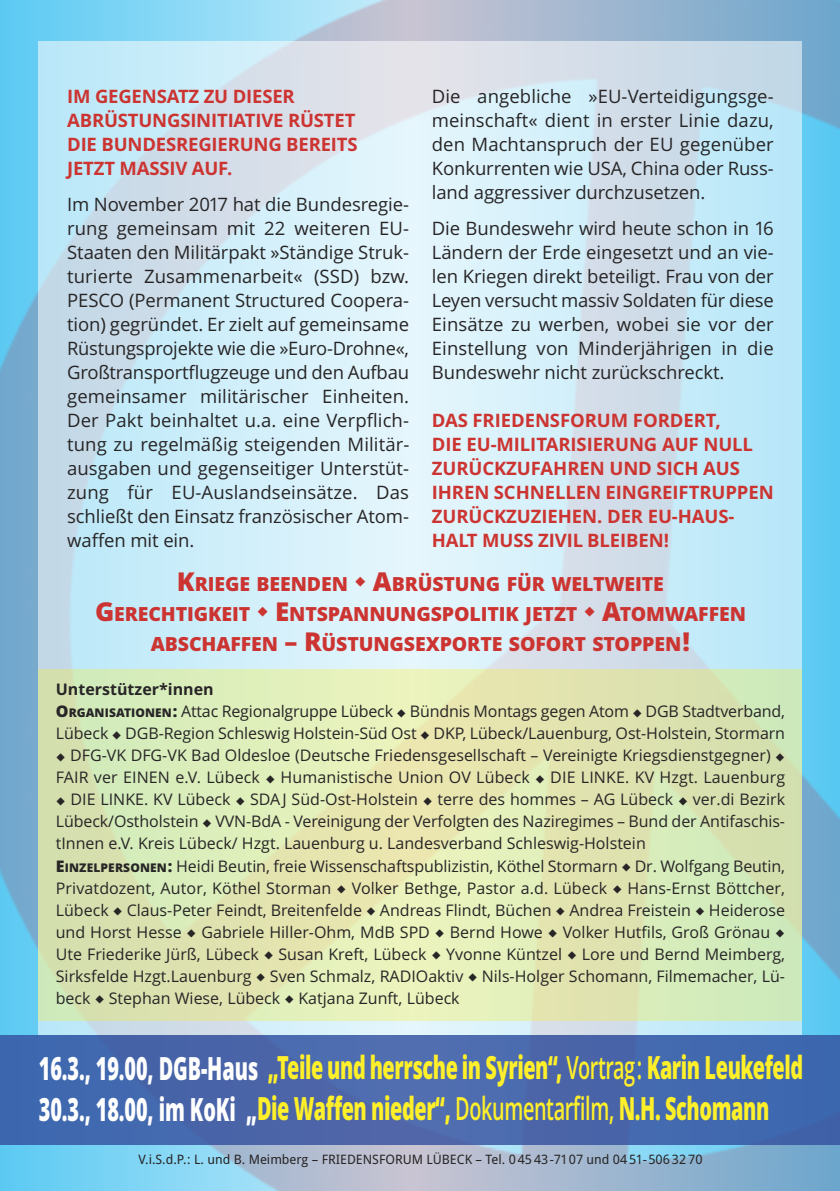
<style>
.page{position:relative;width:840px;height:1191px;background:#fff}
.page>*{position:absolute;margin:0;border:0;box-sizing:border-box;transform-origin:0 0}
.t1{font:800 32px/41px "Open Sans";letter-spacing:-.02em;color:#fff029;scale:.62 1}
.t2{font:800 19.6px/30px "Open Sans";letter-spacing:-.005em;color:#cc3431;text-align:center}
.t3{font:18.4px/24px "Open Sans";letter-spacing:-.005em;color:#272526;text-align:justify}
.t4{font:700 18.4px/24px "Open Sans";letter-spacing:-.005em;color:#cc3431}
.t5{font:16px/22px "Open Sans";color:#272526}
.t6{font:700 16px "Open Sans";color:#272526}
.t7{font:13px "Droid Sans";color:#272526}
.s1{font-size:26px}
.s2{font-weight:800}
.s3{font-weight:800;font-size:12px}
.s4{color:#fefefe}
.s5{font-weight:600}
</style>
<div class="page">
<img style="left:0;top:0;width:839px;height:1191px">
<div style="left:39px;top:41px;width:762px;height:994px;background:#fefefe;opacity:.55"></div>
<div style="left:39px;top:669px;width:762px;height:352px;background:#fff029;opacity:.3"></div>
<div style="left:0;top:1035px;width:839px;height:110px;background:#4868af"></div>
<svg style="left:397px;top:709px;width:8px;height:8px"></svg>
<svg style="left:632px;top:709px;width:9px;height:8px"></svg>
<svg style="left:113px;top:731px;width:8px;height:8px"></svg>
<svg style="left:421px;top:731px;width:8px;height:8px"></svg>
<svg style="left:57px;top:753px;width:8px;height:8px"></svg>
<svg style="left:775px;top:753px;width:8px;height:8px"></svg>
<svg style="left:266px;top:775px;width:8px;height:8px"></svg>
<svg style="left:535px;top:775px;width:9px;height:8px"></svg>
<svg style="left:57px;top:797px;width:8px;height:8px"></svg>
<svg style="left:236px;top:797px;width:8px;height:8px"></svg>
<svg style="left:423px;top:797px;width:8px;height:8px"></svg>
<svg style="left:678px;top:797px;width:8px;height:8px"></svg>
<svg style="left:203px;top:819px;width:8px;height:8px"></svg>
<svg style="left:622px;top:863px;width:8px;height:8px"></svg>
<svg style="left:337px;top:885px;width:8px;height:8px"></svg>
<svg style="left:613px;top:885px;width:8px;height:8px"></svg>
<svg style="left:114px;top:907px;width:8px;height:8px"></svg>
<svg style="left:367px;top:907px;width:8px;height:8px"></svg>
<svg style="left:556px;top:907px;width:8px;height:8px"></svg>
<svg style="left:695px;top:907px;width:8px;height:8px"></svg>
<svg style="left:187px;top:929px;width:8px;height:8px"></svg>
<svg style="left:435px;top:929px;width:9px;height:8px"></svg>
<svg style="left:548px;top:929px;width:8px;height:8px"></svg>
<svg style="left:775px;top:929px;width:8px;height:8px"></svg>
<svg style="left:264px;top:951px;width:8px;height:8px"></svg>
<svg style="left:432px;top:951px;width:8px;height:8px"></svg>
<svg style="left:567px;top:951px;width:8px;height:8px"></svg>
<svg style="left:256px;top:973px;width:9px;height:8px"></svg>
<svg style="left:468px;top:973px;width:8px;height:8px"></svg>
<svg style="left:96px;top:995px;width:8px;height:8px"></svg>
<svg style="left:285px;top:995px;width:8px;height:8px"></svg>
<svg style="left:355px;top:577px;width:10px;height:10px"></svg>
<svg style="left:257px;top:607px;width:10px;height:10px"></svg>
<svg style="left:584px;top:607px;width:10px;height:10px"></svg>
<p class="t4" style="left:67px;top:85px;width:292px">IM GEGENSATZ ZU DIESER<br>ABRÜSTUNGSINITIATIVE RÜSTET<br>DIE BUNDESREGIERUNG BEREITS<br>JETZT MASSIV AUF.</p>
<p class="t3" style="left:67px;top:193px;width:343px">Im November 2017 hat die Bundesregie&shy;rung gemeinsam mit 22 weiteren EU-Staaten den Militärpakt »Ständige Struk&shy;turierte Zusammenarbeit« (SSD) bzw.<br>PESCO (Permanent Structured Coopera&shy;tion) gegründet. Er zielt auf gemeinsame Rüstungsprojekte wie die »Euro-Drohne«, Großtransportflugzeuge und den Aufbau gemeinsamer militärischer Einheiten.<br>Der Pakt beinhaltet u.a. eine Verpflich&shy;tung zu regelmäßig steigenden Militär&shy;ausgaben und gegenseitiger Unterstüt&shy;zung für EU-Auslandseinsätze. Das schließt den Einsatz französischer Atom&shy;waffen mit ein.</p>
<p class="t3" style="left:431px;top:85px;width:343px">Die angebliche »EU-Verteidigungsge&shy;meinschaft« dient in erster Linie dazu, den Machtanspruch der EU gegenüber Konkurrenten wie USA, China oder Russ&shy;land aggressiver durchzusetzen.</p>
<p class="t3" style="left:431px;top:217px;width:343px">Die Bundeswehr wird heute schon in 16<br>Ländern der Erde eingesetzt und an vie&shy;len Kriegen direkt beteiligt. Frau von der Leyen versucht massiv Soldaten für diese Einsätze zu werben, wobei sie vor der Einstellung von Minderjährigen in die Bundeswehr nicht zurückschreckt.</p>
<p class="t4" style="left:431px;top:409px;width:343px">DAS FRIEDENSFORUM FORDERT,<br>DIE EU-MILITARISIERUNG AUF NULL<br>ZURÜCKZUFAHREN UND SICH AUS<br>IHREN SCHNELLEN EINGREIFTRUPPEN<br>ZURÜCKZUZIEHEN. DER EU-HAUS-<br>HALT MUSS ZIVIL BLEIBEN!</p>
<p class="t2" style="left:95px;top:569px;width:652px"><span class="s1">K</span>RIEGE BEENDEN <span class="s1">A</span>BRÜSTUNG FÜR WELTWEITE<br><span class="s1">G</span>ERECHTIGKEIT <span class="s1">E</span>NTSPANNUNGSPOLITIK JETZT <span class="s1">A</span>TOMWAFFEN<br>ABSCHAFFEN <span class="s1">– R</span>ÜSTUNGSEXPORTE SOFORT STOPPEN<span class="s1">!</span></p>
<p class="t6" style="left:56px;top:680px;width:159px">Unterstützer*innen</p>
<p class="t5" style="left:56px;top:701px;width:730px"><span class="s2">O</span><span class="s3">RGANISATIONEN</span><span class="s2">:</span> Attac Regionalgruppe Lübeck Bündnis Montags gegen Atom DGB Stadtverband,</p>
<p class="t5" style="left:56px;top:723px;width:730px">Lübeck DGB-Region Schleswig Holstein-Süd Ost DKP, Lübeck/Lauenburg, Ost-Holstein, Stormarn</p>
<p class="t5" style="left:70px;top:745px;width:701px">DFG-VK DFG-VK Bad Oldesloe (Deutsche Friedensgesellschaft – Vereinigte Kriegsdienstgegner)</p>
<p class="t5" style="left:56px;top:767px;width:205px">FAIR ver EINEN e.V. Lübeck</p>
<p class="t5" style="left:280px;top:767px;width:251px">Humanistische Union OV Lübeck</p>
<p class="t5" style="left:550px;top:767px;width:236px">DIE LINKE. KV Hzgt. Lauenburg</p>
<p class="t5" style="left:70px;top:789px;width:715px">DIE LINKE. KV Lübeck SDAJ Süd-Ost-Holstein terre des hommes – AG Lübeck ver.di Bezirk</p>
<p class="t5" style="left:56px;top:811px;width:730px">Lübeck/Ostholstein VVN-BdA - Vereinigung der Verfolgten des Naziregimes – Bund der Antifaschis-</p>
<p class="t5" style="left:56px;top:833px;width:591px">tInnen e.V. Kreis Lübeck/ Hzgt. Lauenburg u. Landesverband Schleswig-Holstein</p>
<p class="t5" style="left:56px;top:855px;width:730px"><span class="s2">E</span><span class="s3">INZELPERSONEN</span><span class="s2">:</span> Heidi Beutin, freie Wissenschaftspublizistin, Köthel Stormarn Dr. Wolfgang Beutin,</p>
<p class="t5" style="left:56px;top:877px;width:277px">Privatdozent, Autor, Köthel Storman</p>
<p class="t5" style="left:351px;top:877px;width:257px">Volker Bethge, Pastor a.d. Lübeck</p>
<p class="t5" style="left:56px;top:877px;width:730px;text-indent:571px">Hans-Ernst Böttcher, Lübeck Claus-Peter Feindt, Breitenfelde Andreas Flindt, Büchen Andrea Freistein Heiderose und Horst Hesse Gabriele Hiller-Ohm, MdB SPD Bernd Howe Volker Hutfils, Groß Grönau Ute Friederike Jürß, Lübeck Susan Kreft, Lübeck Yvonne Küntzel Lore und Bernd Meimberg, Sirksfelde Hzgt.Lauenburg Sven Schmalz, RADIOaktiv Nils-Holger Schomann, Filmemacher, Lü&shy;beck Stephan Wiese, Lübeck Katjana Zunft, Lübeck</p>
<h1 class="t1" style="left:39px;top:1047px;width:1233px"><span class="s4">16.3., 19.00, DGB-Haus</span> „Teile und herrsche in Syrien“, <span class="s5">Vortrag:</span> Karin Leukefeld<br><span class="s4">30.3., 18.00, im KoKi „</span>Die Waffen nieder“, <span class="s5">Dokumentarfilm,</span> N.H. Schomann</h1>
<p class="t7" style="left:138px;top:1152px;width:565px">V.i.S.d.P.: L. und B. Meimberg – FRIEDENSFORUM LÜBECK – Tel. 0 45 43-7107 und 04 51-506 32 70</p>
</div>
